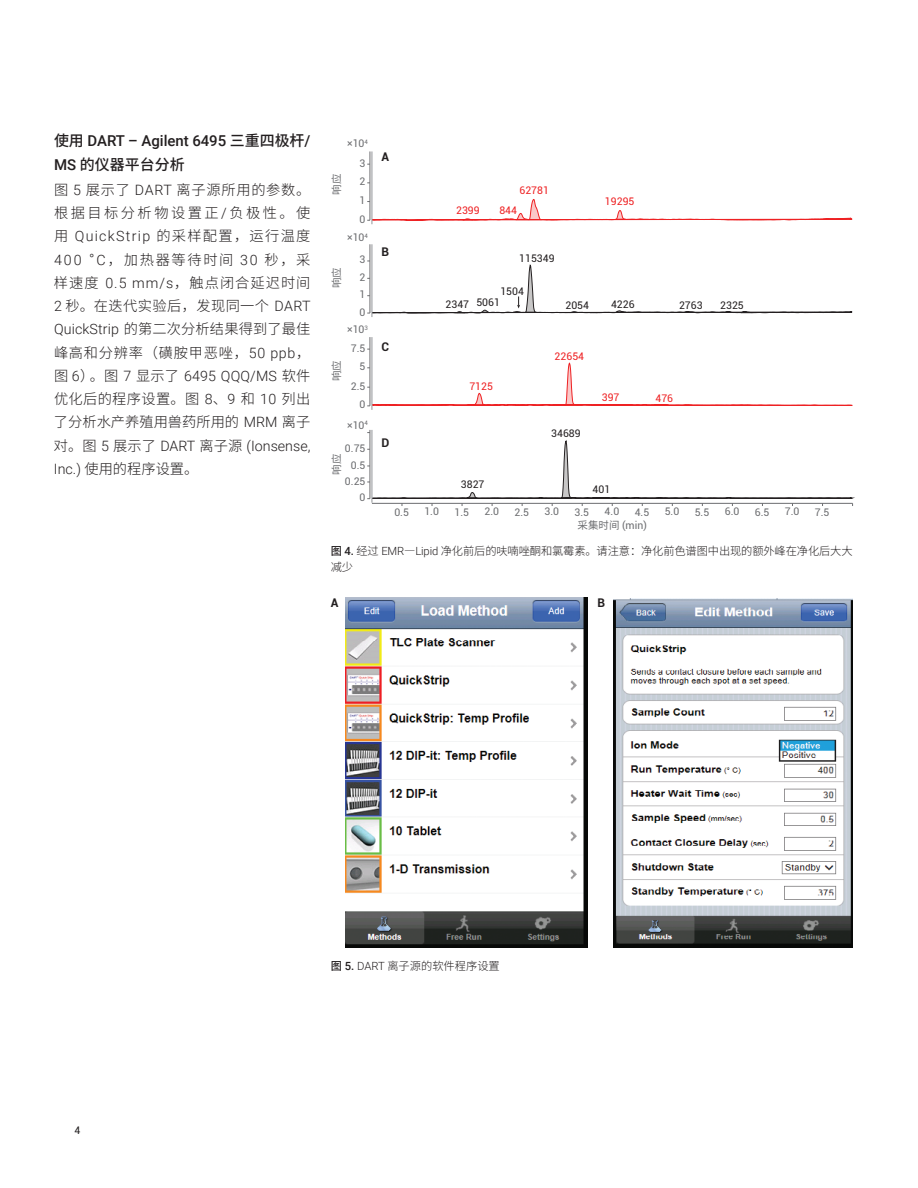
<style>
.page{position:relative;width:918px;height:1188px;background:#fff}
.page>*{position:absolute;margin:0;border:0;box-sizing:border-box;transform-origin:0 0}
.t1{font:500 15px "Roboto";letter-spacing:-.005em;color:#231f20}
.t2{font:500 15px "Noto Sans CJ Ksc";color:#231f20}
.t3{font:300 14.25px/23.2px "Noto Sans CJ Ksc";letter-spacing:.025em;color:#231f20;text-align:justify}
.t4{font:300 14.25px/23.2px "Noto Sans CJ Ksc";color:#231f20}
.t5{font:300 14.25px "Roboto";color:#231f20}
.t6{font:700 12px "Roboto";color:#231f20}
.t7{font:300 11.25px/15.8px "Noto Sans CJ Ksc";letter-spacing:-.01em;color:#231f20}
.t8{font:10.5px "Roboto";color:#6c6d70}
.t9{font:10.5px "Roboto";color:#231f20}
.t10{font:10.5px "Roboto";color:#ee2123}
.t11{font:10.5px "Noto Sans CJ Ksc";color:#6c6d70}
.s1{font-family:"Noto Sans CJ Ksc"}
.s2{font-family:"Roboto"}
.s3{font-weight:500}
.s4{font-family:"Roboto";font-weight:500}
</style>
<div class="page">
<hr style="left:370px;top:151px;width:1px;height:69px;background:#6c6d70">
<svg style="left:367px;top:199px;width:486px;height:22px"></svg>
<hr style="left:372px;top:151px;width:1px;height:73px;background:#939598">
<hr style="left:370px;top:244px;width:1px;height:69px;background:#6c6d70">
<hr style="left:372px;top:244px;width:1px;height:73px;background:#939598">
<hr style="left:370px;top:337px;width:1px;height:69px;background:#6c6d70">
<svg style="left:367px;top:363px;width:486px;height:43px"></svg>
<hr style="left:372px;top:337px;width:1px;height:73px;background:#939598">
<hr style="left:370px;top:430px;width:1px;height:69px;background:#6c6d70">
<hr style="left:372px;top:430px;width:1px;height:73px;background:#939598">
<svg style="left:367px;top:439px;width:488px;height:67px"></svg>
<svg style="left:367px;top:261px;width:486px;height:53px"></svg>
<img style="left:345px;top:598px;width:242px;height:350px">
<img style="left:614px;top:598px;width:239px;height:350px">
<p class="t1" style="left:54px;top:130px;width:258px"><span class="s1">使用</span> DART – Agilent 6495 <span class="s1">三重四极杆</span>/</p>
<p class="t2" style="left:54px;top:156px;width:132px"><span class="s2">MS</span> 的仪器平台分析</p>
<p class="t3" style="left:54px;top:178px;width:258px">图 <span class="s2">5</span> 展示了 <span class="s2">DART</span> 离子源所用的参数。根据目标分析物设置正<span class="s2">/</span>负极性。使用 <span class="s2">QuickStrip</span> 的采样配置，运行温度<span class="s2">400 °C</span>，加热器等待时间 <span class="s2">30</span> 秒，采样速度 <span class="s2">0.5 mm/s</span>，触点闭合延迟时间<span class="s2">2</span> 秒。在迭代实验后，发现同一个 <span class="s2">DART QuickStrip</span> 的第二次分析结果得到了最佳峰高和分辨率（磺胺甲恶唑，<span class="s2">50 ppb</span>，</p>
<p class="t5" style="left:54px;top:366px;width:258px"><span class="s1">图</span> 6<span class="s1">）。图</span> 7 <span class="s1">显示了</span> 6495 QQQ/MS <span class="s1">软件</span></p>
<p class="t4" style="left:54px;top:388px;width:258px">优化后的程序设置。图 <span class="s2">8</span>、<span class="s2">9</span> 和 <span class="s2">10</span> 列出了分析水产养殖用兽药所用的 <span class="s2">MRM</span> 离子</p>
<p class="t5" style="left:54px;top:436px;width:258px"><span class="s1">对。图</span> 5 <span class="s1">展示了</span> DART <span class="s1">离子源</span> (Ionsense,</p>
<p class="t4" style="left:54px;top:457px;width:146px"><span class="s2">Inc.)</span> 使用的程序设置。</p>
<p class="t8" style="left:347px;top:136px;width:22px">×10<sup>4</sup></p>
<p class="t11" style="left:331px;top:195px;width:22px;rotate:-90deg">响应</p>
<p class="t8" style="left:360px;top:156px;width:7px">3</p>
<p class="t8" style="left:360px;top:174px;width:7px">2</p>
<p class="t8" style="left:360px;top:193px;width:7px">1</p>
<p class="t8" style="left:360px;top:212px;width:7px">0</p>
<p class="t8" style="left:347px;top:230px;width:22px">×10<sup>4</sup></p>
<p class="t6" style="left:381px;top:148px;width:9px">A</p>
<p class="t10" style="left:520px;top:183px;width:31px">62781</p>
<p class="t10" style="left:456px;top:203px;width:25px">2399</p>
<p class="t10" style="left:499px;top:203px;width:19px">844</p>
<p class="t10" style="left:605px;top:193px;width:31px">19295</p>
<p class="t11" style="left:331px;top:288px;width:22px;rotate:-90deg">响应</p>
<p class="t6" style="left:381px;top:243px;width:9px">B</p>
<p class="t8" style="left:360px;top:252px;width:7px">3</p>
<p class="t9" style="left:519px;top:251px;width:37px">115349</p>
<p class="t9" style="left:476px;top:295px;width:25px">5061</p>
<p class="t9" style="left:611px;top:297px;width:25px">4226</p>
<p class="t9" style="left:720px;top:297px;width:25px">2325</p>
<p class="t8" style="left:360px;top:270px;width:7px">2</p>
<p class="t9" style="left:500px;top:284px;width:25px">1504</p>
<p class="t8" style="left:360px;top:287px;width:7px">1</p>
<p class="t9" style="left:446px;top:297px;width:25px">2347</p>
<p class="t9" style="left:566px;top:298px;width:25px">2054</p>
<p class="t9" style="left:679px;top:298px;width:25px">2763</p>
<p class="t8" style="left:360px;top:304px;width:7px">0</p>
<p class="t8" style="left:347px;top:322px;width:22px">×10<sup>3</sup></p>
<p class="t11" style="left:331px;top:381px;width:22px;rotate:-90deg">响应</p>
<p class="t8" style="left:351px;top:341px;width:16px">7.5</p>
<p class="t8" style="left:360px;top:359px;width:7px">5</p>
<p class="t8" style="left:351px;top:379px;width:16px">2.5</p>
<p class="t8" style="left:360px;top:397px;width:7px">0</p>
<p class="t8" style="left:347px;top:418px;width:22px">×10<sup>4</sup></p>
<p class="t8" style="left:345px;top:441px;width:22px">0.75</p>
<p class="t11" style="left:331px;top:475px;width:22px;rotate:-90deg">响应</p>
<p class="t8" style="left:351px;top:457px;width:16px">0.5</p>
<p class="t6" style="left:381px;top:339px;width:9px">C</p>
<p class="t6" style="left:381px;top:434px;width:9px">D</p>
<p class="t10" style="left:469px;top:379px;width:25px">7125</p>
<p class="t10" style="left:555px;top:349px;width:31px">22654</p>
<p class="t9" style="left:551px;top:426px;width:31px">34689</p>
<p class="t10" style="left:602px;top:390px;width:19px">397</p>
<p class="t10" style="left:656px;top:391px;width:19px">476</p>
<p class="t8" style="left:345px;top:473px;width:22px">0.25</p>
<p class="t9" style="left:461px;top:477px;width:25px">3827</p>
<p class="t9" style="left:593px;top:482px;width:19px">401</p>
<p class="t8" style="left:578px;top:518px;width:71px"><span class="s1">采集时间</span> (min)</p>
<p class="t8" style="left:360px;top:490px;width:7px">0</p>
<p class="t8" style="left:394px;top:505px;width:16px">0.5</p>
<p class="t8" style="left:424px;top:504px;width:16px">1.0</p>
<p class="t8" style="left:454px;top:504px;width:16px">1.5</p>
<p class="t8" style="left:484px;top:504px;width:16px">2.0</p>
<p class="t8" style="left:515px;top:504px;width:16px">2.5</p>
<p class="t8" style="left:545px;top:504px;width:16px">3.0</p>
<p class="t8" style="left:575px;top:505px;width:16px">3.5</p>
<p class="t8" style="left:605px;top:504px;width:16px">4.0</p>
<p class="t8" style="left:635px;top:504px;width:16px">4.5</p>
<p class="t8" style="left:665px;top:504px;width:16px">5.0</p>
<p class="t8" style="left:695px;top:505px;width:16px">5.5</p>
<p class="t8" style="left:725px;top:504px;width:16px">6.0</p>
<p class="t8" style="left:755px;top:505px;width:16px">6.5</p>
<p class="t8" style="left:785px;top:504px;width:16px">7.0</p>
<p class="t8" style="left:815px;top:504px;width:16px">7.5</p>
<p class="t7" style="left:331px;top:543px;width:523px"><span class="s3">图</span> <span class="s4">4.</span> 经过 <span class="s2">EMR</span>―<span class="s2">Lipid</span> 净化前后的呋喃唑酮和氯霉素。请注意：净化前色谱图中出现的额外峰在净化后大大减少</p>
<p class="t6" style="left:331px;top:595px;width:9px">A</p>
<p class="t6" style="left:597px;top:595px;width:9px">B</p>
<p class="t9" style="left:75px;top:1123px;width:7px">4</p>
<p class="t7" style="left:331px;top:958px;width:171px"><span class="s3">图</span> <span class="s4">5.</span> <span class="s2">DART</span> 离子源的软件程序设置</p>
</div>
